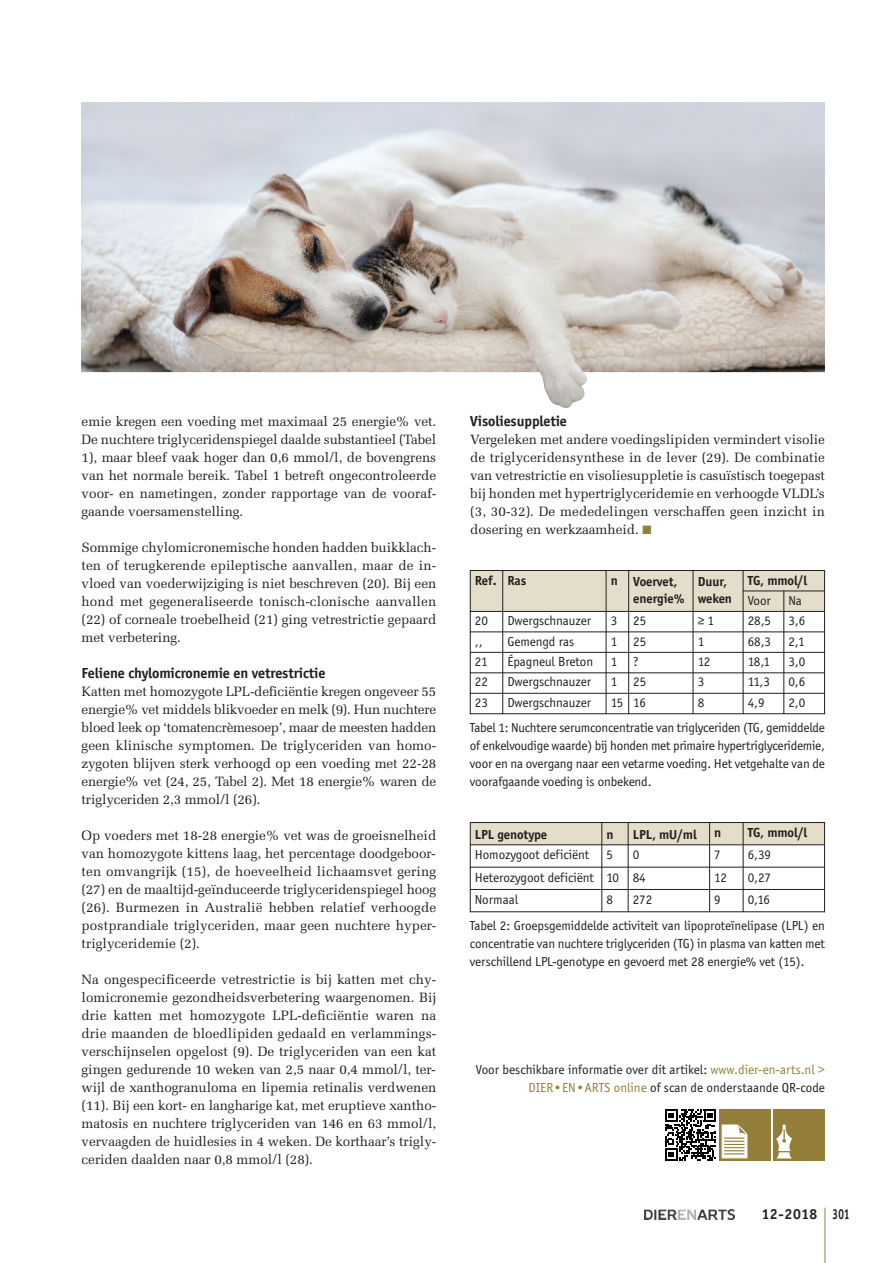
<style>
.page{position:relative;width:893px;height:1263px;background:#fff}
.page>*{position:absolute;margin:0;border:0;box-sizing:border-box;transform-origin:0 0}
.t1{font:700 15px "Officina Sans";letter-spacing:-.005em;color:#231f20}
.t2{font:700 15px "Officina Sans";letter-spacing:.035em;color:#231f20}
.t3{font:13.5px/18px "Melior";letter-spacing:-.005em;color:#231f20;text-align:justify}
.t4{font:13.5px/18px "Officina Sans";letter-spacing:-.005em;color:#231f20;text-align:justify}
.t5{font:700 13.5px/16.5px "Officina Sans";letter-spacing:-.005em;color:#231f20}
.s1{color:#937f3a}
</style>
<div class="page">
<hr style="left:825px;top:1208px;width:1px;height:55px;background:#937f3a">
<img style="left:644px;top:1209px;width:91px;height:10px">
<div style="left:719px;top:1109px;width:51px;height:51px;background:#937f3a"></div>
<svg style="left:722px;top:1124px;width:25px;height:34px"></svg>
<div style="left:774px;top:1109px;width:51px;height:51px;background:#937f3a"></div>
<svg style="left:776px;top:1124px;width:16px;height:34px"></svg>
<svg style="left:665px;top:1109px;width:51px;height:51px"></svg>
<div style="left:470px;top:570px;width:33px;height:41px;background:#e4ddc9"></div>
<div style="left:503px;top:570px;width:103px;height:41px;background:#e4ddc9"></div>
<div style="left:606px;top:570px;width:23px;height:41px;background:#e4ddc9"></div>
<div style="left:629px;top:570px;width:64px;height:41px;background:#e4ddc9"></div>
<div style="left:693px;top:570px;width:50px;height:41px;background:#e4ddc9"></div>
<div style="left:743px;top:570px;width:82px;height:21px;background:#e4ddc9"></div>
<div style="left:743px;top:591px;width:41px;height:20px;background:#e4ddc9"></div>
<div style="left:784px;top:591px;width:41px;height:20px;background:#e4ddc9"></div>
<hr style="left:470px;top:570px;width:1px;height:144px;background:#231f20">
<hr style="left:502px;top:570px;width:1px;height:144px;background:#231f20">
<hr style="left:606px;top:570px;width:1px;height:144px;background:#231f20">
<hr style="left:628px;top:570px;width:1px;height:144px;background:#231f20">
<hr style="left:693px;top:570px;width:1px;height:144px;background:#231f20">
<hr style="left:743px;top:570px;width:1px;height:144px;background:#231f20">
<hr style="left:783px;top:591px;width:1px;height:123px;background:#231f20">
<hr style="left:824px;top:570px;width:1px;height:144px;background:#231f20">
<hr style="left:470px;top:570px;width:355px;height:1px;background:#231f20">
<hr style="left:743px;top:591px;width:82px;height:1px;background:#231f20">
<hr style="left:470px;top:611px;width:355px;height:1px;background:#231f20">
<hr style="left:470px;top:631px;width:355px;height:1px;background:#231f20">
<hr style="left:470px;top:652px;width:355px;height:1px;background:#231f20">
<hr style="left:470px;top:672px;width:355px;height:1px;background:#231f20">
<hr style="left:470px;top:693px;width:355px;height:1px;background:#231f20">
<hr style="left:470px;top:713px;width:355px;height:1px;background:#231f20">
<div style="left:470px;top:822px;width:132px;height:23px;background:#e4ddc9"></div>
<div style="left:602px;top:822px;width:26px;height:23px;background:#e4ddc9"></div>
<div style="left:628px;top:822px;width:82px;height:23px;background:#e4ddc9"></div>
<div style="left:710px;top:822px;width:33px;height:23px;background:#e4ddc9"></div>
<div style="left:743px;top:822px;width:82px;height:23px;background:#e4ddc9"></div>
<hr style="left:470px;top:822px;width:1px;height:90px;background:#231f20">
<hr style="left:601px;top:822px;width:1px;height:90px;background:#231f20">
<hr style="left:628px;top:822px;width:1px;height:90px;background:#231f20">
<hr style="left:709px;top:822px;width:1px;height:90px;background:#231f20">
<hr style="left:743px;top:822px;width:1px;height:90px;background:#231f20">
<hr style="left:824px;top:822px;width:1px;height:90px;background:#231f20">
<hr style="left:470px;top:822px;width:355px;height:1px;background:#231f20">
<hr style="left:470px;top:844px;width:355px;height:1px;background:#231f20">
<hr style="left:470px;top:867px;width:355px;height:1px;background:#231f20">
<hr style="left:470px;top:889px;width:355px;height:1px;background:#231f20">
<hr style="left:470px;top:911px;width:355px;height:1px;background:#231f20">
<img style="left:81px;top:102px;width:744px;height:306px">
<p class="t3" style="left:82px;top:412px;width:356px">emie kregen een voeding met maximaal 25 energie% vet.<br>De nuchtere triglyceridenspiegel daalde substantieel (Tabel 1), maar bleef vaak hoger dan 0,6 mmol/l, de bovengrens van het normale bereik. Tabel 1 betreft ongecontroleerde voor- en nametingen, zonder rapportage van de vooraf&shy;gaande voersamenstelling.</p>
<p class="t3" style="left:82px;top:538px;width:356px">Sommige chylomicronemische honden hadden buikklach&shy;ten of terugkerende epileptische aanvallen, maar de in&shy;vloed van voederwijziging is niet beschreven (20). Bij een hond met gegeneraliseerde tonisch-clonische aanvallen (22) of corneale troebelheid (21) ging vetrestrictie gepaard met verbetering.</p>
<p class="t1" style="left:82px;top:664px;width:245px">Feliene chylomicronemie en vetrestrictie</p>
<p class="t3" style="left:82px;top:682px;width:356px">Katten met homozygote LPL-deficiëntie kregen ongeveer 55 energie% vet middels blikvoeder en melk (9). Hun nuchtere bloed leek op ‘tomatencrèmesoep’, maar de meesten hadden geen klinische symptomen. De triglyceriden van homo&shy;zygoten blijven sterk verhoogd op een voeding met 22-28 energie% vet (24, 25, Tabel 2). Met 18 energie% waren de triglyceriden 2,3 mmol/l (26).</p>
<p class="t3" style="left:82px;top:826px;width:356px">Op voeders met 18-28 energie% vet was de groeisnelheid van homozygote kittens laag, het percentage doodgeboor&shy;ten omvangrijk (15), de hoeveelheid lichaamsvet gering (27) en de maaltijd-geïnduceerde triglyceridenspiegel hoog (26). Burmezen in Australië hebben relatief verhoogde postprandiale triglyceriden, maar geen nuchtere hyper&shy;triglyceridemie (2).</p>
<p class="t3" style="left:82px;top:970px;width:356px">Na ongespecificeerde vetrestrictie is bij katten met chy&shy;lomicronemie gezondheidsverbetering waargenomen. Bij drie katten met homozygote LPL-deficiëntie waren na drie maanden de bloedlipiden gedaald en verlammings&shy;verschijnselen opgelost (9). De triglyceriden van een kat gingen gedurende 10 weken van 2,5 naar 0,4 mmol/l, ter&shy;wijl de xanthogranuloma en lipemia retinalis verdwenen (11). Bij een kort- en langharige kat, met eruptieve xantho&shy;matosis en nuchtere triglyceriden van 146 en 63 mmol/l, vervaagden de huidlesies in 4 weken. De korthaar’s trigly&shy;ceriden daalden naar 0,8 mmol/l (28).</p>
<p class="t1" style="left:470px;top:412px;width:98px">Visoliesuppletie</p>
<p class="t3" style="left:470px;top:430px;width:356px">Vergeleken met andere voedingslipiden vermindert visolie de triglyceridensynthese in de lever (29). De combinatie van vetrestrictie en visoliesuppletie is casuïstisch toegepast bij honden met hypertriglyceridemie en verhoogde VLDL’s (3, 30-32). De mededelingen verschaffen geen inzicht in dosering en werkzaamheid. <span class="s1">■</span></p>
<p class="t5" style="left:475px;top:573px;width:53px">Ref. Ras</p>
<p class="t5" style="left:633px;top:573px;width:53px;text-indent:-23px">n Voervet, energie%</p>
<p class="t5" style="left:698px;top:573px;width:36px">Duur, weken</p>
<p class="t5" style="left:748px;top:572px;width:61px">TG, mmol/l</p>
<p class="t4" style="left:748px;top:591px;width:25px">Voor</p>
<p class="t4" style="left:788px;top:591px;width:15px">Na</p>
<p class="t4" style="left:475px;top:611px;width:15px">20</p>
<p class="t4" style="left:507px;top:611px;width:85px">Dwergschnauzer</p>
<p class="t4" style="left:611px;top:611px;width:37px">3 25</p>
<p class="t4" style="left:698px;top:611px;width:18px">≥1</p>
<p class="t4" style="left:748px;top:611px;width:25px">28,5</p>
<p class="t4" style="left:788px;top:611px;width:18px">3,6</p>
<p class="t4" style="left:475px;top:632px;width:9px">,,</p>
<p class="t4" style="left:507px;top:632px;width:68px">Gemengd ras</p>
<p class="t4" style="left:611px;top:632px;width:37px">1 25</p>
<p class="t4" style="left:698px;top:632px;width:8px">1</p>
<p class="t4" style="left:748px;top:632px;width:25px">68,3</p>
<p class="t4" style="left:788px;top:632px;width:18px">2,1</p>
<p class="t4" style="left:475px;top:652px;width:14px">21</p>
<p class="t4" style="left:507px;top:652px;width:87px">Épagneul Breton</p>
<p class="t4" style="left:611px;top:652px;width:30px">1 ?</p>
<p class="t4" style="left:698px;top:652px;width:14px">12</p>
<p class="t4" style="left:748px;top:652px;width:24px">18,1</p>
<p class="t4" style="left:788px;top:652px;width:18px">3,0</p>
<p class="t4" style="left:475px;top:673px;width:15px">22</p>
<p class="t4" style="left:507px;top:673px;width:85px">Dwergschnauzer</p>
<p class="t4" style="left:611px;top:673px;width:37px">1 25</p>
<p class="t4" style="left:698px;top:673px;width:8px">3</p>
<p class="t4" style="left:748px;top:673px;width:24px">11,3</p>
<p class="t4" style="left:788px;top:673px;width:18px">0,6</p>
<p class="t4" style="left:475px;top:693px;width:15px">23</p>
<p class="t4" style="left:507px;top:693px;width:85px">Dwergschnauzer</p>
<p class="t4" style="left:611px;top:693px;width:37px">15 16</p>
<p class="t4" style="left:698px;top:693px;width:8px">8</p>
<p class="t4" style="left:748px;top:693px;width:18px">4,9</p>
<p class="t4" style="left:788px;top:693px;width:18px">2,0</p>
<p class="t4" style="left:470px;top:718px;width:357px">Tabel 1: Nuchtere serumconcentratie van triglyceriden (TG, gemiddelde of enkelvoudige waarde) bij honden met primaire hypertriglyceridemie, voor en na overgang naar een vetarme voeding. Het vetgehalte van de voorafgaande voeding is onbekend.</p>
<p class="t5" style="left:475px;top:826px;width:74px">LPL genotype</p>
<p class="t5" style="left:606px;top:826px;width:9px">n</p>
<p class="t5" style="left:633px;top:826px;width:65px">LPL, mU/ml</p>
<p class="t5" style="left:714px;top:824px;width:9px">n</p>
<p class="t5" style="left:748px;top:824px;width:61px">TG, mmol/l</p>
<p class="t4" style="left:475px;top:846px;width:116px">Homozygoot deficiënt</p>
<p class="t4" style="left:606px;top:846px;width:8px">5</p>
<p class="t4" style="left:633px;top:846px;width:8px">0</p>
<p class="t4" style="left:714px;top:846px;width:8px">7</p>
<p class="t4" style="left:748px;top:846px;width:25px">6,39</p>
<p class="t4" style="left:475px;top:868px;width:172px">Heterozygoot deficiënt 10 84</p>
<p class="t4" style="left:714px;top:868px;width:14px">12</p>
<p class="t4" style="left:748px;top:868px;width:25px">0,27</p>
<p class="t4" style="left:475px;top:890px;width:45px">Normaal</p>
<p class="t4" style="left:606px;top:890px;width:8px">8</p>
<p class="t4" style="left:633px;top:890px;width:21px">272</p>
<p class="t4" style="left:714px;top:890px;width:8px">9</p>
<p class="t4" style="left:748px;top:890px;width:24px">0,16</p>
<p class="t4" style="left:470px;top:916px;width:357px">Tabel 2: Groepsgemiddelde activiteit van lipoproteïnelipase (LPL) en concentratie van nuchtere triglyceriden (TG) in plasma van katten met verschillend LPL-genotype en gevoerd met 28 energie% vet (15).</p>
<p class="t4" style="left:476px;top:1060px;width:351px;text-align:right">Voor beschikbare informatie over dit artikel: <span class="s1">www.dier-en-arts.nl &gt;<br>DIER•EN•ARTS online</span> of scan de onderstaande QR-code</p>
<p class="t2" style="left:762px;top:1205px;width:89px">12-2018 301</p>
</div>
